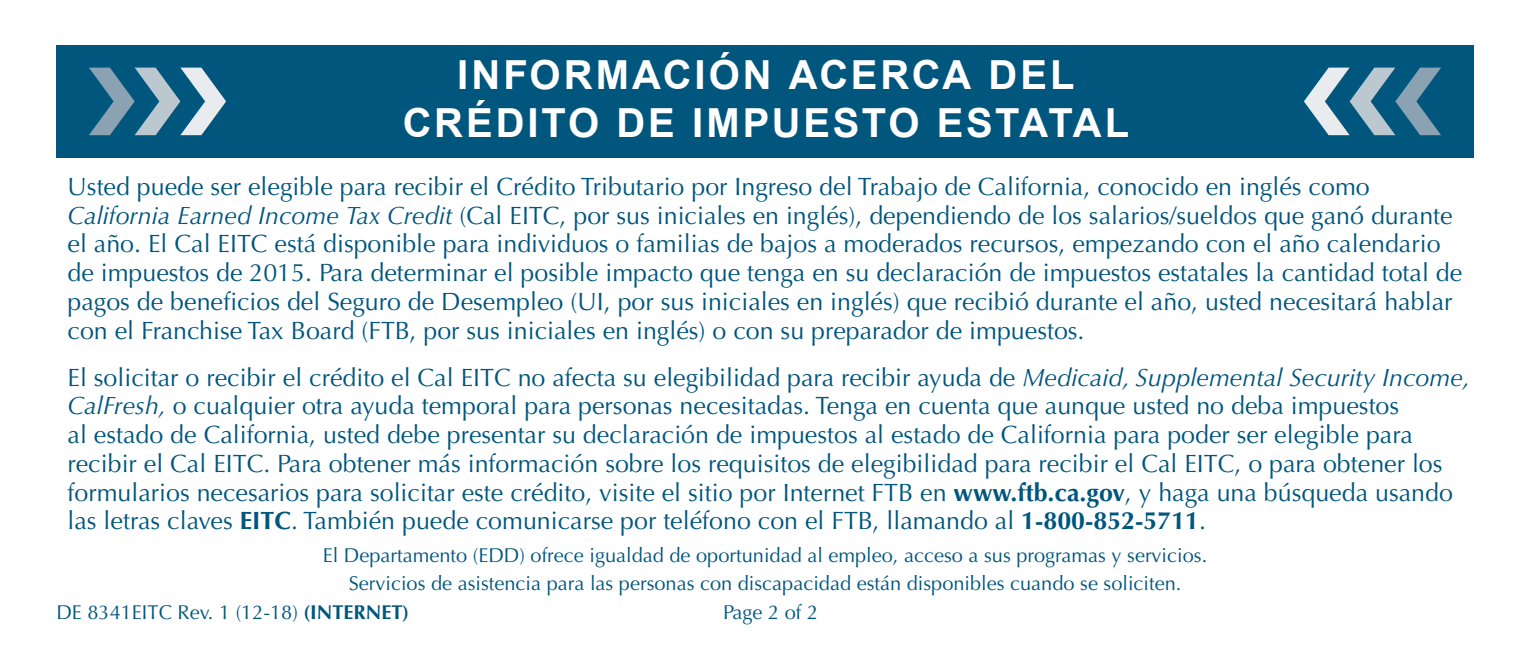
<style>
.page{position:relative;width:1530px;height:661px;background:#fff}
.page>*{position:absolute;margin:0;border:0;box-sizing:border-box;transform-origin:0 0}
.t1{font:700 40px/48px "Arial";letter-spacing:.07em;color:#fff;text-align:center}
.Paragraph_Style_3{font:25px/28.8px "Optima";color:#00567d}
.Paragraph_Style_3-2{font:20px "Optima";color:#00567d}
.s1{font-style:italic}
.s2{font-weight:700}
</style>
<div class="page">
<div style="left:56px;top:45px;width:1418px;height:113px;background:#00567d"></div>
<svg style="left:89px;top:67px;width:137px;height:68px"></svg>
<svg style="left:1304px;top:67px;width:137px;height:68px"></svg>
<h1 class="t1" style="left:403px;top:52px;width:728px">INFORMACIÓN ACERCA DEL<br>CRÉDITO DE IMPUESTO ESTATAL</h1>
<p class="Paragraph_Style_3" style="left:68px;top:172px;width:1396px">Usted puede ser elegible para recibir el Crédito Tributario por Ingreso del Trabajo de California, conocido en inglés como <span class="s1">California Earned Income Tax Credit</span> (Cal EITC, por sus iniciales en inglés), dependiendo de los salarios/sueldos que ganó durante el año. El Cal EITC está disponible para individuos o familias de bajos a moderados recursos, empezando con el año calendario de impuestos de 2015. Para determinar el posible impacto que tenga en su declaración de impuestos estatales la cantidad total de pagos de beneficios del Seguro de Desempleo (UI, por sus iniciales en inglés) que recibió durante el año, usted necesitará hablar con el Franchise Tax Board (FTB, por sus iniciales en inglés) o con su preparador de impuestos.</p>
<p class="Paragraph_Style_3" style="left:67px;top:363px;width:1404px">El solicitar o recibir el crédito el Cal EITC no afecta su elegibilidad para recibir ayuda de <span class="s1">Medicaid, Supplemental Security Income, CalFresh,</span> o cualquier otra ayuda temporal para personas necesitadas. Tenga en cuenta que aunque usted no deba impuestos<br>al estado de California, usted debe presentar su declaración de impuestos al estado de California para poder ser elegible para recibir el Cal EITC. Para obtener más información sobre los requisitos de elegibilidad para recibir el Cal EITC, o para obtener los formularios necesarios para solicitar este crédito, visite el sitio por Internet FTB en <span class="s2">www.ftb.ca.gov</span>, y haga una búsqueda usando las letras claves <span class="s2">EITC</span>. También puede comunicarse por teléfono con el FTB, llamando al <span class="s2">1-800-852-5711</span>.</p>
<p class="Paragraph_Style_3-2" style="left:323px;top:542px;width:886px">El Departamento (EDD) ofrece igualdad de oportunidad al empleo, acceso a sus programas y servicios.</p>
<p class="Paragraph_Style_3-2" style="left:349px;top:571px;width:834px">Servicios de asistencia para las personas con discapacidad están disponibles cuando se soliciten.</p>
<p class="Paragraph_Style_3-2" style="left:56px;top:600px;width:354px">DE 8341EITC Rev. 1 (12-18) <span class="s2">(INTERNET)</span></p>
<p class="Paragraph_Style_3-2" style="left:723px;top:600px;width:96px">Page 2 of 2</p>
</div>
